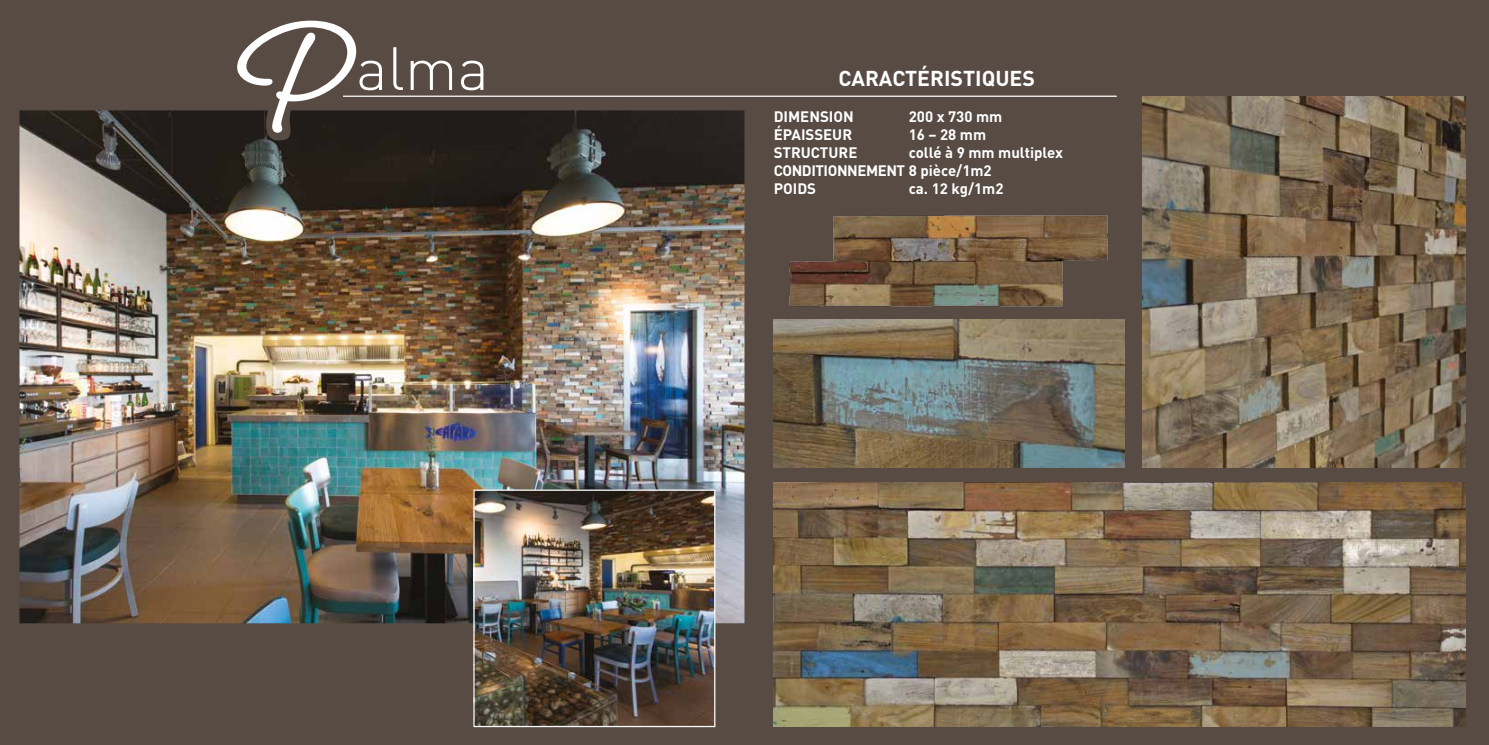
<style>
.page{position:relative;width:1489px;height:745px;background:#fff}
.page>*{position:absolute;margin:0;border:0;box-sizing:border-box;transform-origin:0 0}
.t1{font:175px "Studio Scr ITC";color:#fff}
.t2{font:300 60px "DIN";color:#fff}
.t3{font:700 21.25px "DIN";color:#fff}
.t4{font:700 15px/18px "DIN";color:#fff}
</style>
<div class="page">
<div style="left:0;top:0;width:1488px;height:744px;background:#574b43"></div>
<img style="left:1142px;top:96px;width:323px;height:371px">
<img style="left:773px;top:319px;width:351px;height:148px">
<img style="left:19px;top:110px;width:725px;height:513px">
<img style="left:773px;top:482px;width:692px;height:243px">
<hr style="left:343px;top:95px;width:773px;height:2px;background:#fff">
<img style="left:475px;top:491px;width:238px;height:233px">
<div style="left:473px;top:489px;width:242px;height:237px;border:1px solid #fff"></div>
<img style="left:789px;top:215px;width:319px;height:92px">
<h1 class="t1" style="left:234px;top:-25px;width:118px">P</h1>
<h2 class="t2" style="left:356px;top:31px;width:134px">alma</h2>
<h3 class="t3" style="left:838px;top:64px;width:198px">CARACTÉRISTIQUES</h3>
<p class="t4" style="left:773px;top:107px;width:82px">DIMENSION</p>
<p class="t4" style="left:908px;top:107px;width:95px">200 x 730 mm</p>
<p class="t4" style="left:773px;top:125px;width:80px">ÉPAISSEUR</p>
<p class="t4" style="left:908px;top:125px;width:79px">16 – 28 mm</p>
<p class="t4" style="left:773px;top:143px;width:85px">STRUCTURE</p>
<p class="t4" style="left:773px;top:143px;width:291px;text-indent:135px">collé à 9 mm multiplex<br>CONDITIONNEMENT 8 pièce/1m2<br>POIDS</p>
<p class="t4" style="left:908px;top:179px;width:96px">ca. 12 kg/1m2</p>
</div>
